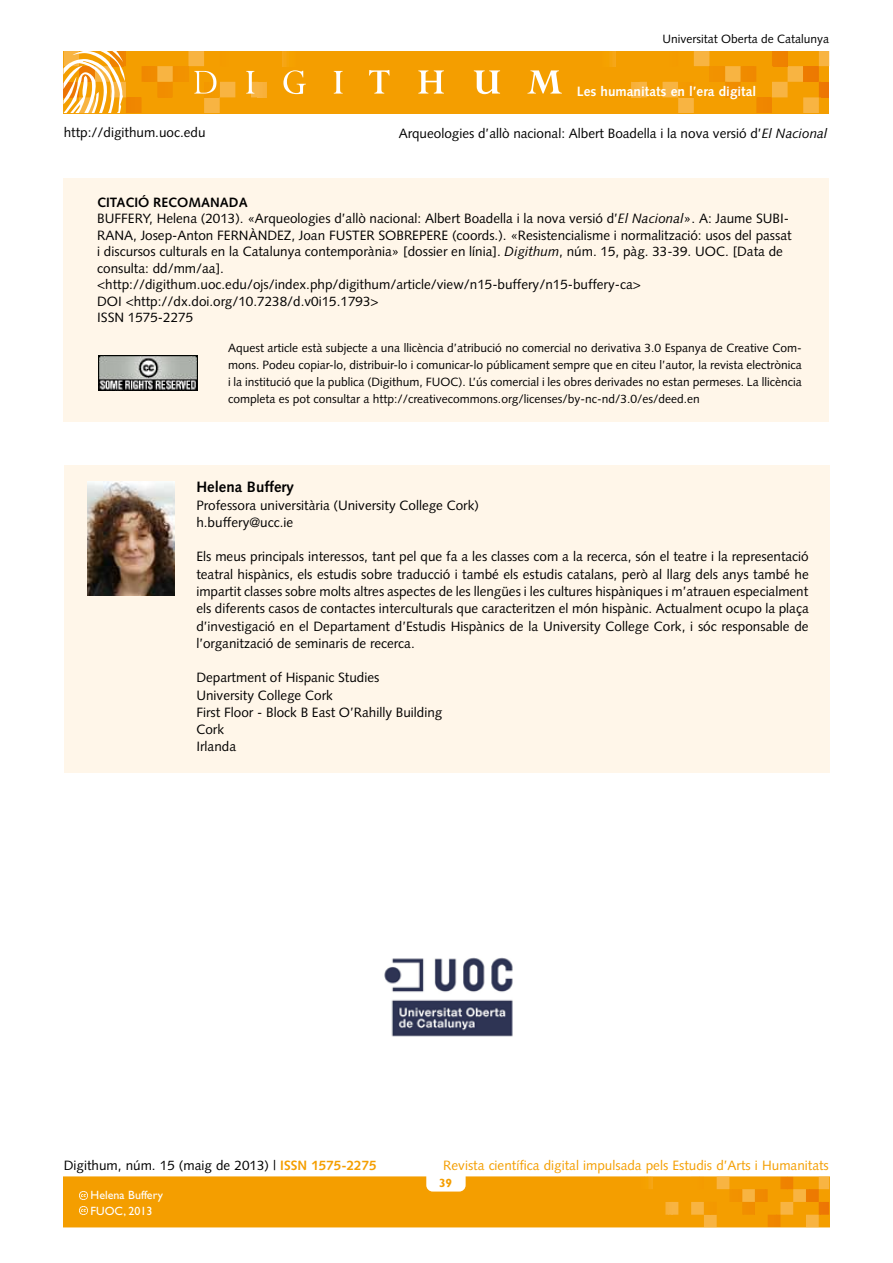
<style>
.page{position:relative;width:893px;height:1263px;background:#fff}
.page>*{position:absolute;margin:0;border:0;box-sizing:border-box;transform-origin:0 0}
.t1{font:700 15px "Syntax LT";color:#000}
.t2{font:13.5px/17.2px "Syntax LT";color:#000}
.t3{font:13.5px "Syntax LT";color:#f49e00}
.t4{font:700 13.5px "Syntax LT";color:#fff}
.t5{font:12px/17.2px "Syntax LT";color:#000;text-align:justify}
.t6{font:12px/15.8px "Gill Sans";color:#fff}
.t7{font:700 12px "Gill Sans";color:#f49e00}
.s1{font-style:italic}
.s2{font-weight:700}
.s3{font-weight:700;color:#f49e00}
</style>
<div class="page">
<hr style="left:829px;top:1177px;width:1px;height:50px;background:#ec7405">
<svg style="left:64px;top:1177px;width:765px;height:50px;background:#f49f06"></svg>
<div style="left:64px;top:51px;width:765px;height:62px;background:#f49e00"></div>
<hr style="left:267px;top:51px;width:1px;height:62px;background:#f7af35">
<hr style="left:630px;top:51px;width:1px;height:62px;background:#f7af35">
<hr style="left:616px;top:51px;width:2px;height:62px;background:#f6a81e">
<svg style="left:610px;top:51px;width:6px;height:15px"></svg>
<svg style="left:631px;top:51px;width:198px;height:62px"></svg>
<svg style="left:64px;top:51px;width:203px;height:62px"></svg>
<svg style="left:282px;top:51px;width:24px;height:43px"></svg>
<svg style="left:334px;top:71px;width:9px;height:23px"></svg>
<svg style="left:369px;top:70px;width:21px;height:24px"></svg>
<svg style="left:418px;top:70px;width:26px;height:24px"></svg>
<svg style="left:474px;top:70px;width:26px;height:24px"></svg>
<svg style="left:527px;top:70px;width:35px;height:24px"></svg>
<img style="left:384px;top:957px;width:129px;height:80px">
<div style="left:64px;top:179px;width:765px;height:243px;background:#fff6e9"></div>
<img style="left:99px;top:356px;width:99px;height:34px">
<div style="left:65px;top:466px;width:765px;height:307px;background:#fff6e9"></div>
<img style="left:88px;top:482px;width:86px;height:114px">
<p class="t5" style="left:662px;top:30px;width:168px">Universitat Oberta de Catalunya</p>
<p class="t4" style="left:577px;top:84px;width:181px">Les humanitats en l’era digital</p>
<p class="t2" style="left:64px;top:123px;width:143px">http://digithum.uoc.edu</p>
<p class="t2" style="left:399px;top:125px;width:430px">Arqueologies d’allò nacional: Albert Boadella i la nova versió d’<span class="s1">El Nacional</span></p>
<p class="t2" style="left:97px;top:194px;width:696px;line-height:16.5px"><span class="s2">Citació recomanada<br></span>BUFFERY, Helena (2013). «Arqueologies d’allò nacional: Albert Boadella i la nova versió d’<span class="s1">El Nacional</span>». A: Jaume SUBI-RANA, Josep-Anton FERNÀNDEZ, Joan FUSTER SOBREPERE (coords.). «Resistencialisme i normalització: usos del passat i discursos culturals en la Catalunya contemporània» [dossier en línia]. <span class="s1">Digithum</span>, núm. 15, pàg. 33-39. UOC. [Data de consulta: dd/mm/aa].<br>&lt;http://digithum.uoc.edu/ojs/index.php/digithum/article/view/n15-buffery/n15-buffery-ca&gt;<br>DOI &lt;http://dx.doi.org/10.7238/d.v0i15.1793&gt;<br>ISSN 1575-2275</p>
<p class="t5" style="left:228px;top:339px;width:575px">Aquest article està subjecte a una llicència d’atribució no comercial no derivativa 3.0 Espanya de Creative Com&shy;mons. Podeu copiar-lo, distribuir-lo i comunicar-lo públicament sempre que en citeu l’autor, la revista electrònica i la institució que la publica (Digithum, FUOC). L’ús comercial i les obres derivades no estan permeses. La llicència completa es pot consultar a http://creativecommons.org/licenses/by-nc-nd/3.0/es/deed.en</p>
<p class="t1" style="left:196px;top:479px;width:99px">Helena Buffery</p>
<p class="t2" style="left:196px;top:496px;width:284px">Professora universitària (University College Cork) h.buffery@ucc.ie</p>
<p class="t2" style="left:196px;top:548px;width:614px;text-align:justify">Els meus principals interessos, tant pel que fa a les classes com a la recerca, són el teatre i la representació teatral hispànics, els estudis sobre traducció i també els estudis catalans, però al llarg dels anys també he impartit classes sobre molts altres aspectes de les llengües i les cultures hispàniques i m’atrauen especialment els diferents casos de contactes interculturals que caracteritzen el món hispànic. Actualment ocupo la plaça d’investigació en el Departament d’Estudis Hispànics de la University College Cork, i sóc responsable de l’organització de seminaris de recerca.</p>
<p class="t2" style="left:196px;top:669px;width:248px">Department of Hispanic Studies<br>University College Cork<br>First Floor - Block B East O’Rahilly Building<br>Cork<br>Irlanda</p>
<p class="t2" style="left:64px;top:1156px;width:314px">Digithum, núm. 15 (maig de 2013) | <span class="s3">ISSN 1575-2275</span></p>
<p class="t3" style="left:443px;top:1157px;width:387px">Revista científica digital impulsada pels Estudis d’Arts i Humanitats</p>
<p class="t7" style="left:439px;top:1176px;width:15px">39</p>
<p class="t6" style="left:91px;top:1187px;width:74px">Helena Buffery<br>FUOC, 2013</p>
</div>
